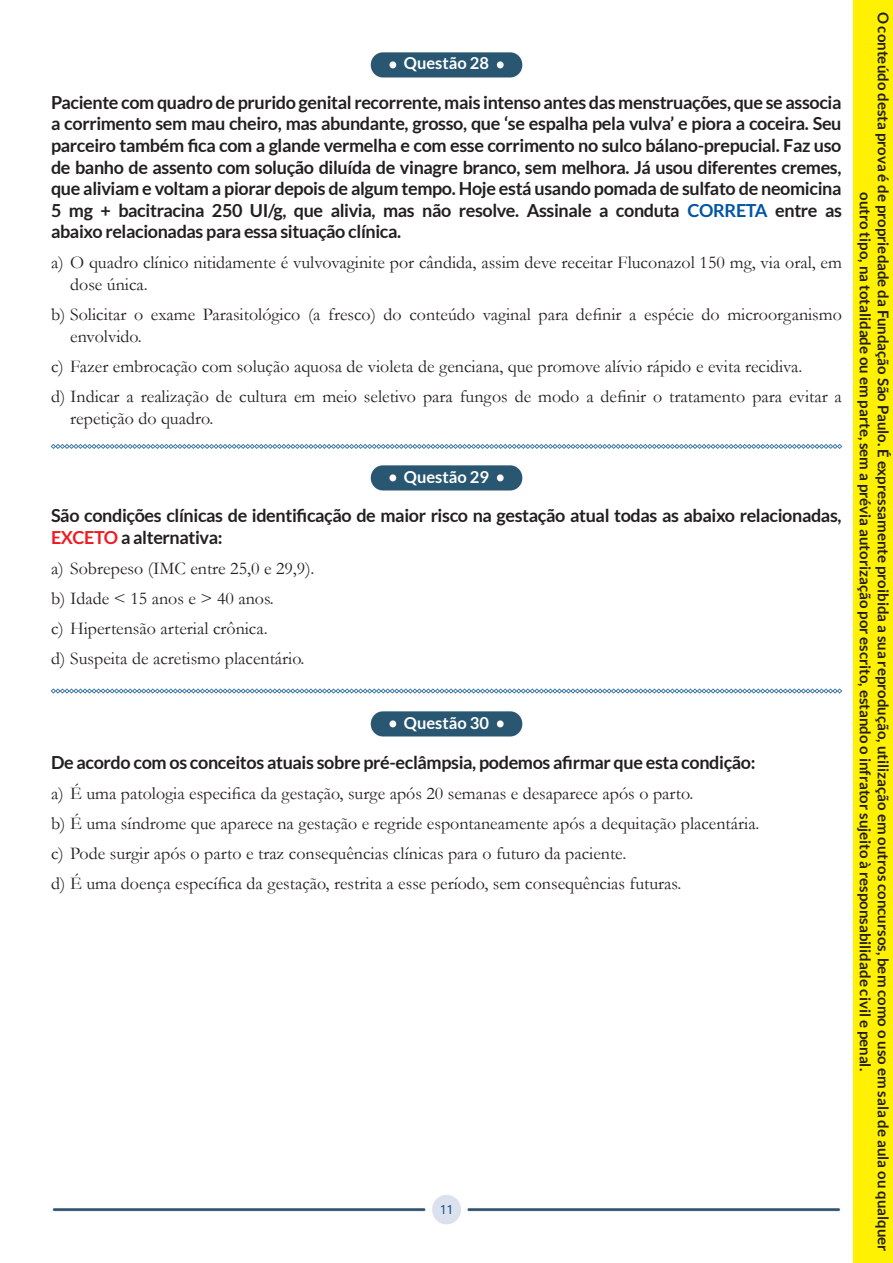
<style>
.page{position:relative;width:893px;height:1263px;background:#fff}
.page>*{position:absolute;margin:0;border:0;box-sizing:border-box;transform-origin:0 0}
.t1{font:18px/21.6px "Garamond";color:#231f20}
.Alternativas{font:700 18px/21.6px "Lato";letter-spacing:-.02em;color:#231f20;text-align:justify}
.t2{font:700 16.5px "Lato";color:#fff}
.t3{font:700 15px/18px "Lato";color:#231f20;text-align:center}
.t4{font:12.6px "Segoe UI";color:#00467c}
.s1{color:#0154a6}
.s2{color:#ee1d23}
</style>
<div class="page">
<img style="left:52px;top:1195px;width:789px;height:30px">
<img style="left:370px;top:52px;width:153px;height:25px">
<img style="left:370px;top:465px;width:153px;height:26px">
<svg style="left:51px;top:444px;width:791px;height:5px"></svg>
<svg style="left:51px;top:688px;width:791px;height:5px"></svg>
<img style="left:370px;top:711px;width:153px;height:26px">
<div style="left:853px;top:0;width:40px;height:1263px;background:#fff101"></div>
<p class="t2" style="left:404px;top:54px;width:87px">Questão 28</p>
<p class="Alternativas" style="left:51px;top:91px;width:792px">Paciente com quadro de prurido genital recorrente, mais intenso antes das menstruações, que se associa a corrimento sem mau cheiro, mas abundante, grosso, que ‘se espalha pela vulva’ e piora a coceira. Seu parceiro também fica com a glande vermelha e com esse corrimento no sulco bálano-prepucial. Faz uso de banho de assento com solução diluída de vinagre branco, sem melhora. Já usou diferentes cremes, que aliviam e voltam a piorar depois de algum tempo. Hoje está usando pomada de sulfato de neomicina 5 mg + bacitracina 250 UI/g, que alivia, mas não resolve. Assinale a conduta <span class="s1">CORRETA</span> entre as abaixo relacionadas para essa situação clínica.</p>
<p class="t1" style="left:70px;top:252px;width:773px;text-indent:-19px">a) O quadro clínico nitidamente é vulvovaginite por cândida, assim deve receitar Fluconazol 150 mg, via oral, em dose única.</p>
<p class="t1" style="left:70px;top:303px;width:773px;text-indent:-19px">b) Solicitar o exame Parasitológico (a fresco) do conteúdo vaginal para definir a espécie do microorganismo envolvido.</p>
<p class="t1" style="left:51px;top:355px;width:753px">c) Fazer embrocação com solução aquosa de violeta de genciana, que promove alívio rápido e evita recidiva.</p>
<p class="t1" style="left:70px;top:385px;width:773px;text-indent:-19px">d) Indicar a realização de cultura em meio seletivo para fungos de modo a definir o tratamento para evitar a repetição do quadro.</p>
<p class="t2" style="left:404px;top:467px;width:87px">Questão 29</p>
<p class="Alternativas" style="left:51px;top:505px;width:792px">São condições clínicas de identificação de maior risco na gestação atual todas as abaixo relacionadas,<br><span class="s2">EXCETO</span> a alternativa:</p>
<p class="t1" style="left:51px;top:557px;width:265px">a) Sobrepeso (IMC entre 25,0 e 29,9).</p>
<p class="t1" style="left:51px;top:587px;width:224px">b) Idade &lt; 15 anos e &gt; 40 anos.</p>
<p class="t1" style="left:51px;top:617px;width:218px">c) Hipertensão arterial crônica.</p>
<p class="t1" style="left:51px;top:647px;width:255px">d) Suspeita de acretismo placentário.</p>
<p class="t2" style="left:404px;top:713px;width:87px">Questão 30</p>
<p class="Alternativas" style="left:51px;top:751px;width:706px">De acordo com os conceitos atuais sobre pré-eclâmpsia, podemos afirmar que esta condição:</p>
<p class="t1" style="left:51px;top:782px;width:644px">a) É uma patologia especifica da gestação, surge após 20 semanas e desaparece após o parto.</p>
<p class="t1" style="left:51px;top:812px;width:710px">b) É uma síndrome que aparece na gestação e regride espontaneamente após a dequitação placentária.</p>
<p class="t1" style="left:51px;top:842px;width:577px">c) Pode surgir após o parto e traz consequências clínicas para o futuro da paciente.</p>
<p class="t1" style="left:51px;top:872px;width:632px">d) É uma doença específica da gestação, restrita a esse período, sem consequências futuras.</p>
<p class="t4" style="left:440px;top:1198px;width:15px">11</p>
<p class="t3" style="left:892px;top:12px;width:1241px;rotate:90deg">O conteúdo desta prova é de propriedade da Fundação São Paulo. É expressamente proibida a sua reprodução, utilização em outros concursos, bem como o uso em sala de aula ou qualquer outro tipo, na totalidade ou em parte, sem a prévia autorização por escrito, estando o infrator sujeito à responsabilidade civil e penal.</p>
</div>
